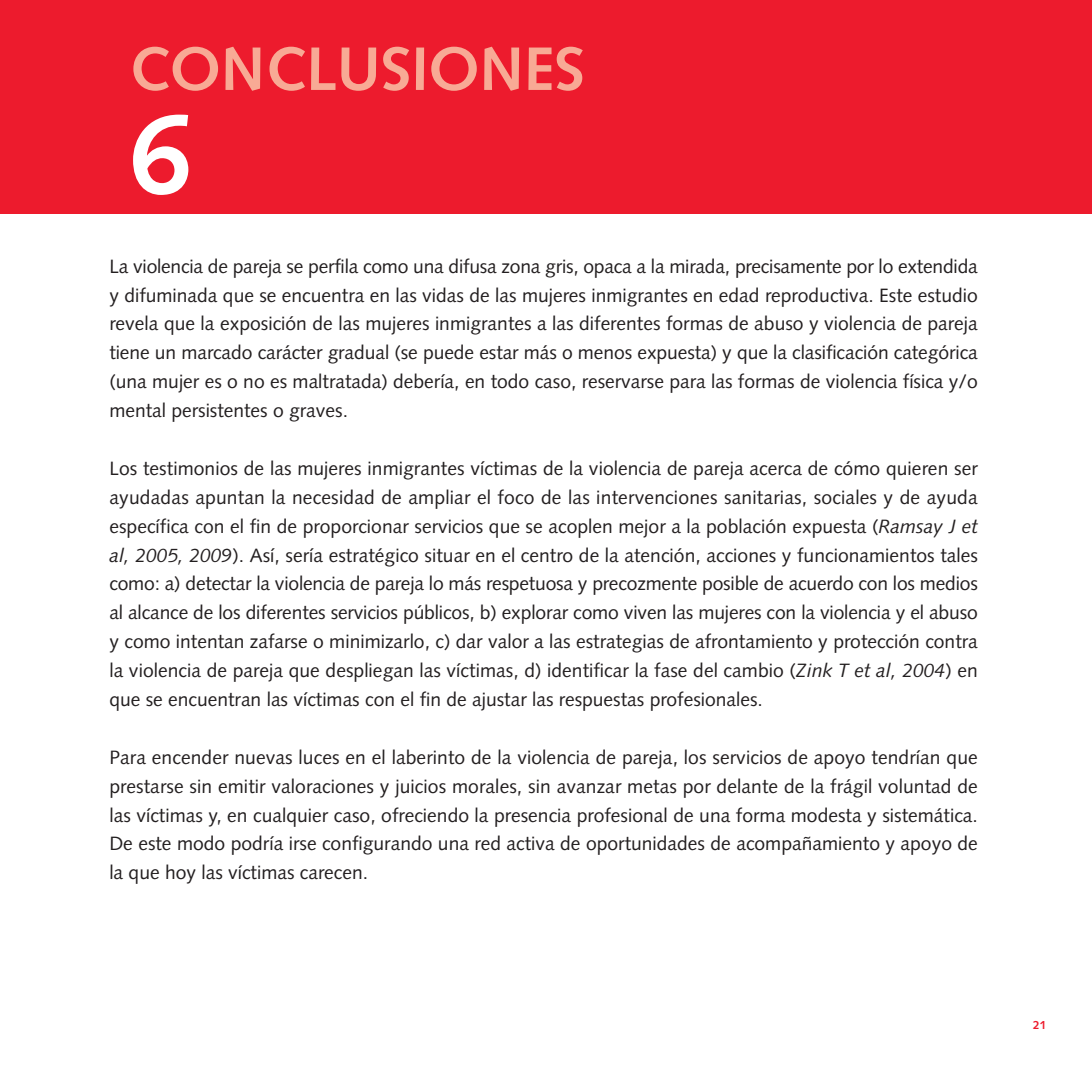
<style>
.page{position:relative;width:1092px;height:1092px;background:#fff}
.page>*{position:absolute;margin:0;border:0;box-sizing:border-box;transform-origin:0 0}
.t1{font:700 113.75px "Syntax";color:#fff}
.t2{font:700 61.25px "Syntax";color:#f8aa95}
.t3{font:19.25px/28.9px "Syntax";color:#231f20;text-align:justify}
.t4{font:700 11.72px "Syntax";color:#ed1b2d}
.s1{font-style:italic}
</style>
<div class="page">
<div style="left:0;top:0;width:1091px;height:214px;background:#ed1b2d"></div>
<h2 class="t2" style="left:129px;top:44px;width:457px">CONCLUSIONES</h2>
<h1 class="t1" style="left:129px;top:108px;width:65px">6</h1>
<p class="t3" style="left:109px;top:253px;width:869px">La violencia de pareja se perfila como una difusa zona gris, opaca a la mirada, precisamente por lo extendida y difuminada que se encuentra en las vidas de las mujeres inmigrantes en edad reproductiva. Este estudio revela que la exposición de las mujeres inmigrantes a las diferentes formas de abuso y violencia de pareja tiene un marcado carácter gradual (se puede estar más o menos expuesta) y que la clasificación categórica (una mujer es o no es maltratada) debería, en todo caso, reservarse para las formas de violencia física y/o mental persistentes o graves.</p>
<p class="t3" style="left:109px;top:455px;width:870px">Los testimonios de las mujeres inmigrantes víctimas de la violencia de pareja acerca de cómo quieren ser ayudadas apuntan la necesidad de ampliar el foco de las intervenciones sanitarias, sociales y de ayuda específica con el fin de proporcionar servicios que se acoplen mejor a la población expuesta (<span class="s1">Ramsay J et al, 2005, 2009</span>). Así, sería estratégico situar en el centro de la atención, acciones y funcionamientos tales como: a) detectar la violencia de pareja lo más respetuosa y precozmente posible de acuerdo con los medios al alcance de los diferentes servicios públicos, b) explorar como viven las mujeres con la violencia y el abuso y como intentan zafarse o minimizarlo, c) dar valor a las estrategias de afrontamiento y protección contra la violencia de pareja que despliegan las víctimas, d) identificar la fase del cambio (<span class="s1">Zink T et al, 2004</span>) en que se encuentran las víctimas con el fin de ajustar las respuestas profesionales.</p>
<p class="t3" style="left:109px;top:744px;width:870px">Para encender nuevas luces en el laberinto de la violencia de pareja, los servicios de apoyo tendrían que prestarse sin emitir valoraciones y juicios morales, sin avanzar metas por delante de la frágil voluntad de las víctimas y, en cualquier caso, ofreciendo la presencia profesional de una forma modesta y sistemática.<br>De este modo podría irse configurando una red activa de oportunidades de acompañamiento y apoyo de la que hoy las víctimas carecen.</p>
<p class="t4" style="left:1033px;top:1020px;width:15px">21</p>
</div>
